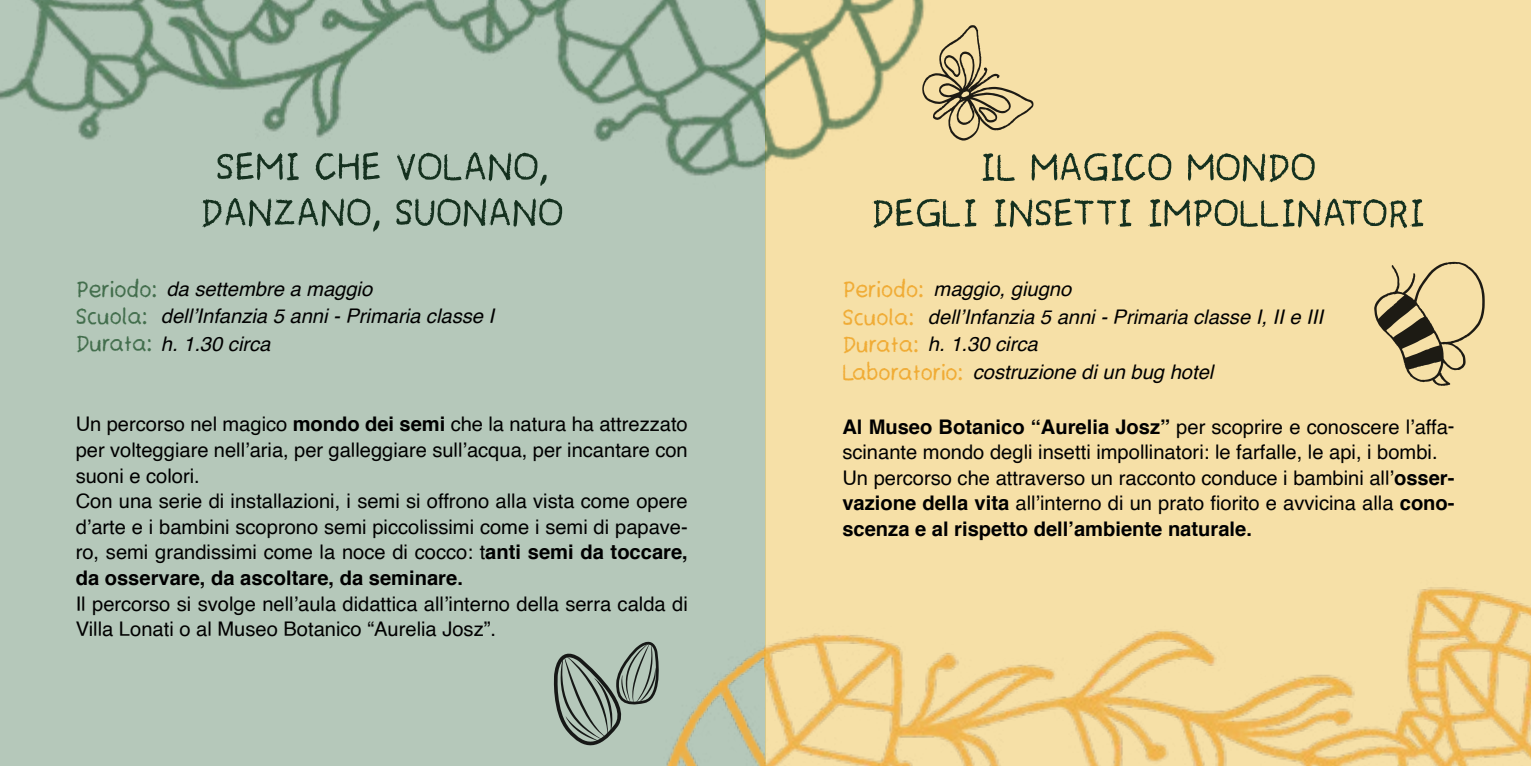
<style>
.page{position:relative;width:1531px;height:766px;background:#fff}
.page>*{position:absolute;margin:0;border:0;box-sizing:border-box;transform-origin:0 0}
.t1{font:55px/45.8px "Teachers Student";color:#15311f}
.t2{font:33px/27.4px "Teachers Student";color:#f0ac36}
.t3{font:33px/27.4px "Teachers Student";color:#436e4d}
.t4{font:20.2px/25.6px "Helvetica";color:#000}
.t5{font:italic 20.2px/27.4px "Helvetica";color:#000}
.s1{font-weight:700}
</style>
<div class="page">
<div style="left:0;top:0;width:766px;height:765px;background:#b5c8ba"></div>
<img style="left:0;top:0;width:765px;height:176px">
<img style="left:666px;top:648px;width:98px;height:117px">
<svg style="left:553px;top:641px;width:106px;height:105px"></svg>
<div style="left:765px;top:0;width:766px;height:765px;background:#f6e0a7"></div>
<img style="left:764px;top:458px;width:767px;height:307px">
<img style="left:765px;top:0;width:160px;height:214px">
<svg style="left:922px;top:25px;width:111px;height:116px"></svg>
<svg style="left:1374px;top:262px;width:110px;height:124px"></svg>
<h1 class="t1" style="left:200px;top:147px;width:365px">SEMI CHE VOLANO,<br>DANZANO, SUONANO</h1>
<h2 class="t3" style="left:76px;top:277px;width:83px">Periodo:<br>Scuola:<br>Durata:</h2>
<p class="t5" style="left:161px;top:275px;width:335px">da settembre a maggio<br>dell’Infanzia 5 anni - Primaria classe I h. 1.30 circa</p>
<p class="t4" style="left:76px;top:412px;width:614px">Un percorso nel magico <span class="s1">mondo dei semi</span> che la natura ha attrezzato per volteggiare nell’aria, per galleggiare sull’acqua, per incantare con suoni e colori.<br>Con una serie di installazioni, i semi si offrono alla vista come opere d’arte e i bambini scoprono semi piccolissimi come i semi di papave&shy;ro, semi grandissimi come la noce di cocco: t<span class="s1">anti semi da toccare, da osservare, da ascoltare, da seminare.</span></p>
<p class="t4" style="left:76px;top:591px;width:613px">Il percorso si svolge nell’aula didattica all’interno della serra calda di<br>Villa Lonati o al Museo Botanico “Aurelia Josz”.</p>
<h1 class="t1" style="left:871px;top:148px;width:555px;text-align:center">IL MAGICO MONDO<br>DEGLI INSETTI IMPOLLINATORI</h1>
<h2 class="t2" style="left:842px;top:278px;width:122px">Periodo:<br>Scuola:<br>Durata:<br>Laboratorio:</h2>
<p class="t5" style="left:933px;top:276px;width:139px">maggio, giugno</p>
<p class="t5" style="left:928px;top:303px;width:396px">dell’Infanzia 5 anni - Primaria classe I, II e III</p>
<p class="t5" style="left:928px;top:331px;width:111px">h. 1.30 circa</p>
<p class="t5" style="left:973px;top:358px;width:242px">costruzione di un bug hotel</p>
<p class="t4" style="left:842px;top:414px;width:614px"><span class="s1">Al Museo Botanico “Aurelia Josz”</span> per scoprire e conoscere l’affa&shy;scinante mondo degli insetti impollinatori: le farfalle, le api, i bombi.<br>Un percorso che attraverso un racconto conduce i bambini all’<span class="s1">osser&shy;vazione della vita</span> all’interno di un prato fiorito e avvicina alla <span class="s1">cono&shy;scenza e al rispetto dell’ambiente naturale.</span></p>
</div>
